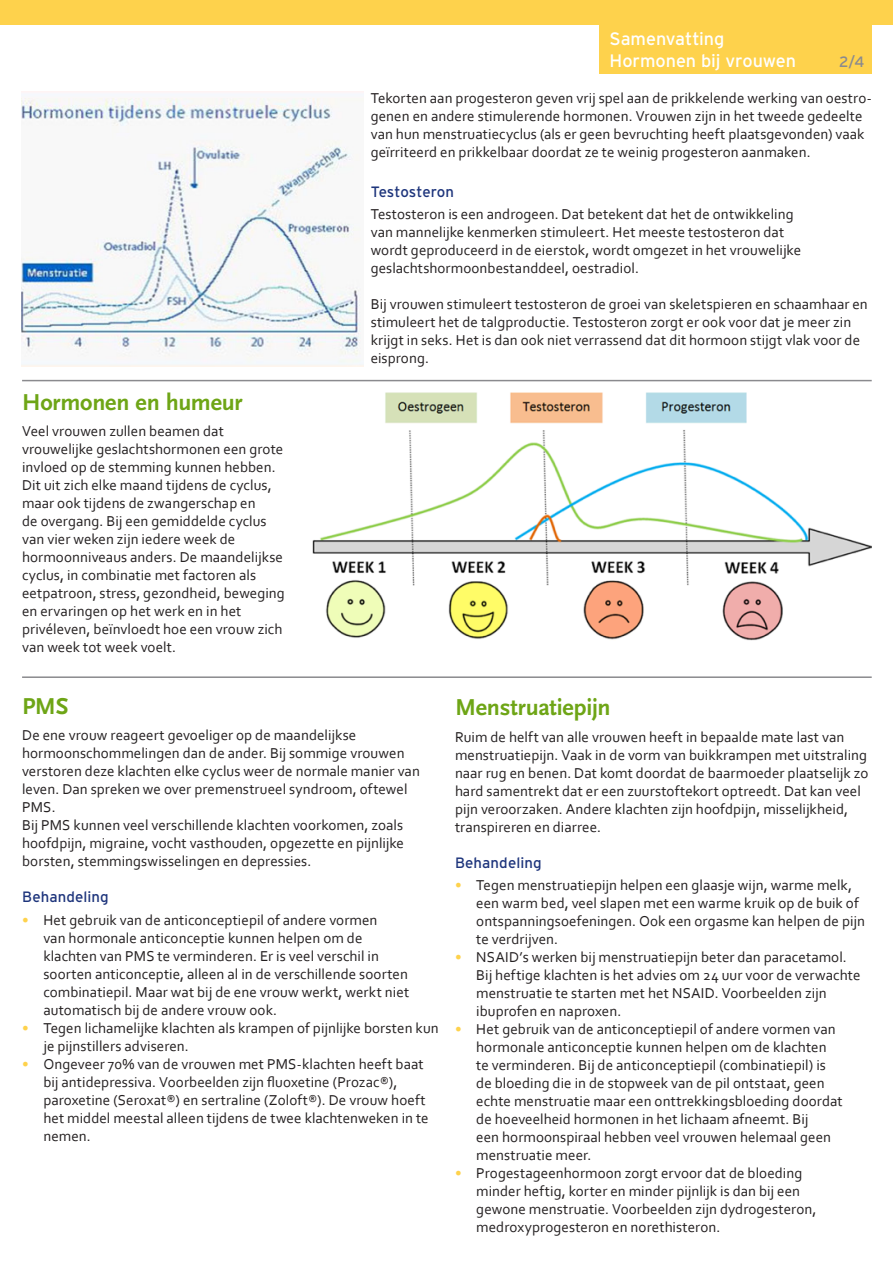
<style>
.page{position:relative;width:893px;height:1263px;background:#fff}
.page>*{position:absolute;margin:0;border:0;box-sizing:border-box;transform-origin:0 0}
.kop{font:700 24px "Scala Sans LF";letter-spacing:-.01em;color:#6ea516}
.kopje{font:18px "Interstate";letter-spacing:-.005em;color:#fff}
.platte_tekst{font:15px/18px "Corbel";letter-spacing:.005em;color:#231f20}
.kopje-2{font:15px "Interstate";letter-spacing:.005em;color:#1e357c}
.kopje-3{font:15px "Interstate";color:#8a8a8e}
.s1{color:#fed24c}
</style>
<div class="page">
<div style="left:0;top:0;width:893px;height:25px;background:#fed24c"></div>
<div style="left:600px;top:22px;width:272px;height:52px;background:#fed24c"></div>
<img style="left:21px;top:91px;width:343px;height:275px">
<hr style="left:22px;top:380px;width:850px;height:1px;background:#8a8a8e">
<img style="left:312px;top:392px;width:560px;height:249px">
<hr style="left:22px;top:676px;width:850px;height:2px;background:#8a8a8e">
<p class="kop" style="left:22px;top:389px;width:222px">Hormonen en humeur</p>
<p class="platte_tekst" style="left:22px;top:422px;width:264px">Veel vrouwen zullen beamen dat vrouwelijke geslachtshormonen een grote invloed op de stemming kunnen hebben.<br>Dit uit zich elke maand tijdens de cyclus, maar ook tijdens de zwangerschap en<br>de overgang. Bij een gemiddelde cyclus van vier weken zijn iedere week de hormoonniveaus anders. De maandelijkse cyclus, in combinatie met factoren als eetpatroon, stress, gezondheid, beweging en ervaringen op het werk en in het privéleven, beïnvloedt hoe een vrouw zich van week tot week voelt.</p>
<p class="kopje" style="left:609px;top:28px;width:116px">Samenvatting</p>
<p class="kopje" style="left:609px;top:50px;width:188px">Hormonen bij vrouwen</p>
<p class="kopje-3" style="left:839px;top:53px;width:27px">2/4</p>
<p class="platte_tekst" style="left:371px;top:88px;width:502px">Tekorten aan progesteron geven vrij spel aan de prikkelende werking van oestro&shy;genen en andere stimulerende hormonen. Vrouwen zijn in het tweede gedeelte van hun menstruatiecyclus (als er geen bevruchting heeft plaatsgevonden) vaak geïrriteerd en prikkelbaar doordat ze te weinig progesteron aanmaken.</p>
<p class="kopje-2" style="left:371px;top:183px;width:85px">Testosteron</p>
<p class="platte_tekst" style="left:371px;top:205px;width:432px">Testosteron is een androgeen. Dat betekent dat het de ontwikkeling van mannelijke kenmerken stimuleert. Het meeste testosteron dat wordt geproduceerd in de eierstok, wordt omgezet in het vrouwelijke geslachtshormoonbestanddeel, oestradiol.</p>
<p class="platte_tekst" style="left:371px;top:295px;width:499px">Bij vrouwen stimuleert testosteron de groei van skeletspieren en schaamhaar en stimuleert het de talgproductie. Testosteron zorgt er ook voor dat je meer zin krijgt in seks. Het is dan ook niet verrassend dat dit hormoon stijgt vlak voor de eisprong.</p>
<p class="kop" style="left:22px;top:693px;width:48px">PMS</p>
<p class="platte_tekst" style="left:22px;top:726px;width:399px">De ene vrouw reageert gevoeliger op de maandelijkse hormoonschommelingen dan de ander. Bij sommige vrouwen verstoren deze klachten elke cyclus weer de normale manier van leven. Dan spreken we over premenstrueel syndroom, oftewel PMS.</p>
<p class="platte_tekst" style="left:22px;top:816px;width:383px;text-align:justify">Bij PMS kunnen veel verschillende klachten voorkomen, zoals hoofdpijn, migraine, vocht vasthouden, opgezette en pijnlijke borsten, stemmingswisselingen en depressies.</p>
<p class="kopje-2" style="left:22px;top:889px;width:88px">Behandeling</p>
<p class="platte_tekst" style="left:43px;top:910px;width:367px;text-indent:-21px"><span class="s1">•</span> Het gebruik van de anticonceptiepil of andere vormen<br>van hormonale anticonceptie kunnen helpen om de klachten van PMS te verminderen. Er is veel verschil in soorten anticonceptie, alleen al in de verschillende soorten combinatiepil. Maar wat bij de ene vrouw werkt, werkt niet automatisch bij de andere vrouw ook.</p>
<p class="platte_tekst" style="left:43px;top:1018px;width:397px;text-indent:-21px"><span class="s1">•</span> Tegen lichamelijke klachten als krampen of pijnlijke borsten kun je pijnstillers adviseren.</p>
<p class="platte_tekst" style="left:43px;top:1054px;width:387px;text-indent:-21px"><span class="s1">•</span> Ongeveer 70% van de vrouwen met PMS-klachten heeft baat bij antidepressiva. Voorbeelden zijn fluoxetine (Prozac®), paroxetine (Seroxat®) en sertraline (Zoloft®). De vrouw hoeft het middel meestal alleen tijdens de twee klachtenweken in te nemen.</p>
<p class="kop" style="left:455px;top:695px;width:157px">Menstruatiepijn</p>
<p class="platte_tekst" style="left:455px;top:727px;width:415px">Ruim de helft van alle vrouwen heeft in bepaalde mate last van menstruatiepijn. Vaak in de vorm van buikkrampen met uitstraling naar rug en benen. Dat komt doordat de baarmoeder plaatselijk zo hard samentrekt dat er een zuurstoftekort optreedt. Dat kan veel pijn veroorzaken. Andere klachten zijn hoofdpijn, misselijkheid, transpireren en diarree.</p>
<p class="kopje-2" style="left:455px;top:854px;width:88px">Behandeling</p>
<p class="platte_tekst" style="left:476px;top:876px;width:390px;text-indent:-21px"><span class="s1">•</span> Tegen menstruatiepijn helpen een glaasje wijn, warme melk, een warm bed, veel slapen met een warme kruik op de buik of ontspanningsoefeningen. Ook een orgasme kan helpen de pijn te verdrijven.</p>
<p class="platte_tekst" style="left:476px;top:948px;width:386px;text-indent:-21px"><span class="s1">•</span> NSAID’s werken bij menstruatiepijn beter dan paracetamol.<br>Bij heftige klachten is het advies om 24 uur voor de verwachte menstruatie te starten met het NSAID. Voorbeelden zijn ibuprofen en naproxen.</p>
<p class="platte_tekst" style="left:476px;top:1020px;width:368px;text-indent:-21px"><span class="s1">•</span> Het gebruik van de anticonceptiepil of andere vormen van hormonale anticonceptie kunnen helpen om de klachten te verminderen. Bij de anticonceptiepil (combinatiepil) is de bloeding die in de stopweek van de pil ontstaat, geen echte menstruatie maar een onttrekkingsbloeding doordat de hoeveelheid hormonen in het lichaam afneemt. Bij<br>een hormoonspiraal hebben veel vrouwen helemaal geen menstruatie meer.</p>
<p class="platte_tekst" style="left:476px;top:1164px;width:342px;text-indent:-21px"><span class="s1">•</span> Progestageenhormoon zorgt ervoor dat de bloeding minder heftig, korter en minder pijnlijk is dan bij een gewone menstruatie. Voorbeelden zijn dydrogesteron, medroxyprogesteron en norethisteron.</p>
</div>
